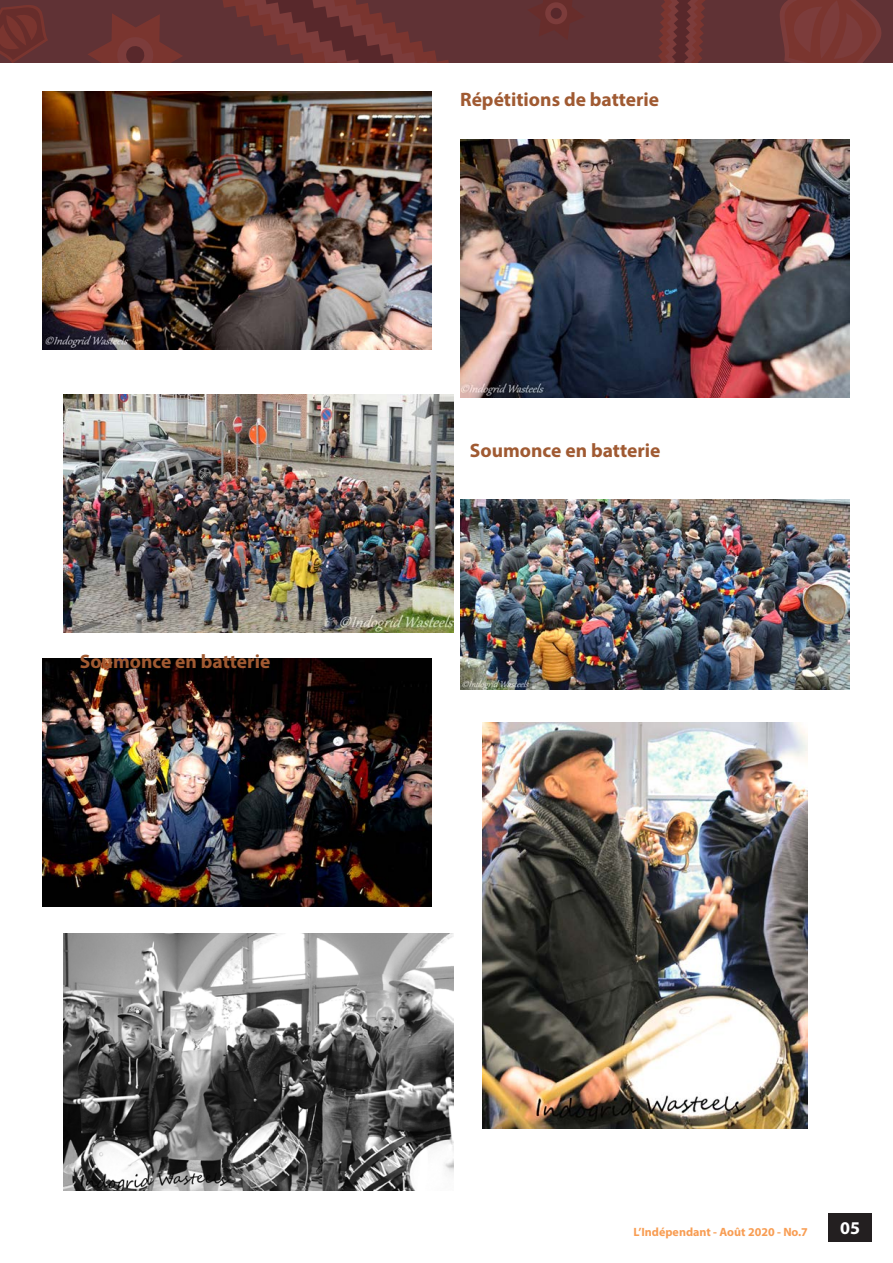
<style>
.page{position:relative;width:893px;height:1263px;background:#fff}
.page>*{position:absolute;margin:0;border:0;box-sizing:border-box;transform-origin:0 0}
.t1{font:700 19.5px "Myriad Pro";color:#a05a32}
.t2{font:700 18px "Myriad Pro";color:#fff}
.t3{font:700 12px "Myriad Pro";color:#f89d53}
</style>
<div class="page">
<div style="left:0;top:0;width:893px;height:63px;background:#603235"></div>
<svg style="left:780px;top:0;width:102px;height:63px;background:#773734"></svg>
<svg style="left:88px;top:0;width:361px;height:63px"></svg>
<svg style="left:545px;top:2px;width:22px;height:23px"></svg>
<svg style="left:0;top:5px;width:48px;height:58px"></svg>
<svg style="left:658px;top:0;width:47px;height:63px"></svg>
<div style="left:828px;top:1213px;width:44px;height:29px;background:#231f20"></div>
<img style="left:43px;top:91px;width:389px;height:258px">
<img style="left:460px;top:140px;width:389px;height:258px">
<img style="left:64px;top:395px;width:389px;height:238px">
<img style="left:460px;top:500px;width:390px;height:189px">
<img style="left:43px;top:658px;width:389px;height:248px">
<img style="left:483px;top:723px;width:325px;height:405px">
<img style="left:64px;top:933px;width:389px;height:258px">
<p class="t1" style="left:80px;top:649px;width:192px">Soumonce en batterie</p>
<p class="t1" style="left:460px;top:87px;width:201px">Répétitions de batterie</p>
<p class="t1" style="left:470px;top:438px;width:192px">Soumonce en batterie</p>
<p class="t3" style="left:633px;top:1224px;width:176px">L’Indépendant - Août 2020 - No.7</p>
<p class="t2" style="left:840px;top:1216px;width:21px">05</p>
</div>
